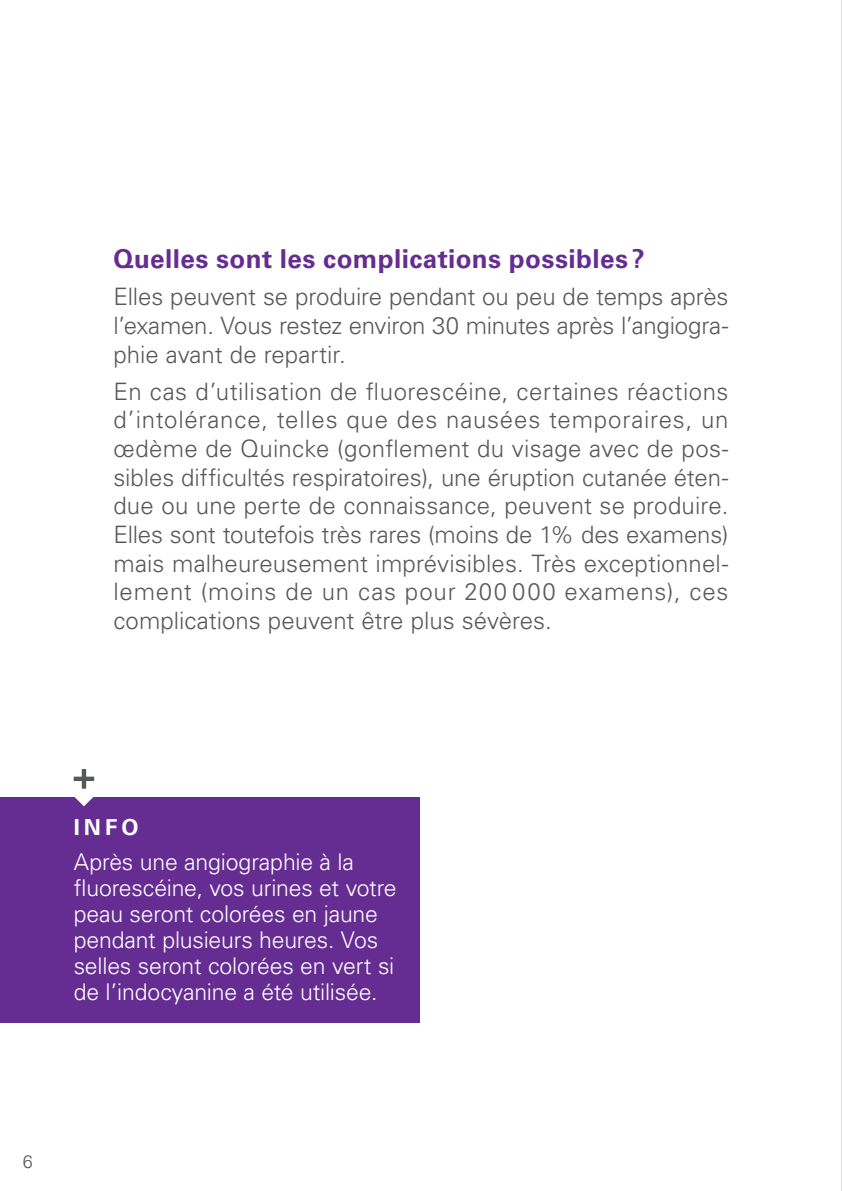
<style>
.page{position:relative;width:842px;height:1191px;background:#fff}
.page>*{position:absolute;margin:0;border:0;box-sizing:border-box;transform-origin:0 0}
.t1{font:700 26px "Univers LT Std";letter-spacing:.015em;color:#652d91}
.t2{font:300 24px/28.6px "Univers LT Std";color:#57585a;text-align:justify}
.t3{font:300 23px/26px "Univers LT Std";letter-spacing:-.01em;color:#fff}
.t4{font:700 22px "Univers LT Std";color:#fff}
.t5{font:300 18px "Univers LT Std";color:#57585a}
</style>
<div class="page">
<hr style="left:841px;top:0;width:1px;height:1191px;background:#bcbdc0">
<div style="left:0;top:797px;width:419px;height:225px;background:#652d91"></div>
<svg style="left:74px;top:769px;width:20px;height:37px"></svg>
<p class="t1" style="left:113px;top:244px;width:533px">Quelles sont les complications possibles ?</p>
<p class="t2" style="left:113px;top:283px;width:617px">Elles peuvent se produire pendant ou peu de temps après l’examen. Vous restez environ 30 minutes après l’angiogra&shy;phie avant de repartir.</p>
<p class="t2" style="left:113px;top:377px;width:617px">En cas d’utilisation de fluorescéine, certaines réactions d’intolérance, telles que des nausées temporaires, un œdème de Quincke (gonflement du visage avec de pos&shy;sibles difficultés respiratoires), une éruption cutanée éten&shy;due ou une perte de connaissance, peuvent se produire.<br>Elles sont toutefois très rares (moins de 1% des examens) mais malheureusement imprévisibles. Très exceptionnel&shy;lement (moins de un cas pour 200 000 examens), ces complications peuvent être plus sévères.</p>
<p class="t4" style="left:74px;top:815px;width:66px">INFO</p>
<p class="t3" style="left:74px;top:849px;width:324px">Après une angiographie à la fluorescéine, vos urines et votre peau seront colorées en jaune pendant plusieurs heures. Vos selles seront colorées en vert si de l’indocyanine a été utilisée.</p>
<p class="t5" style="left:23px;top:1151px;width:12px">6</p>
</div>
